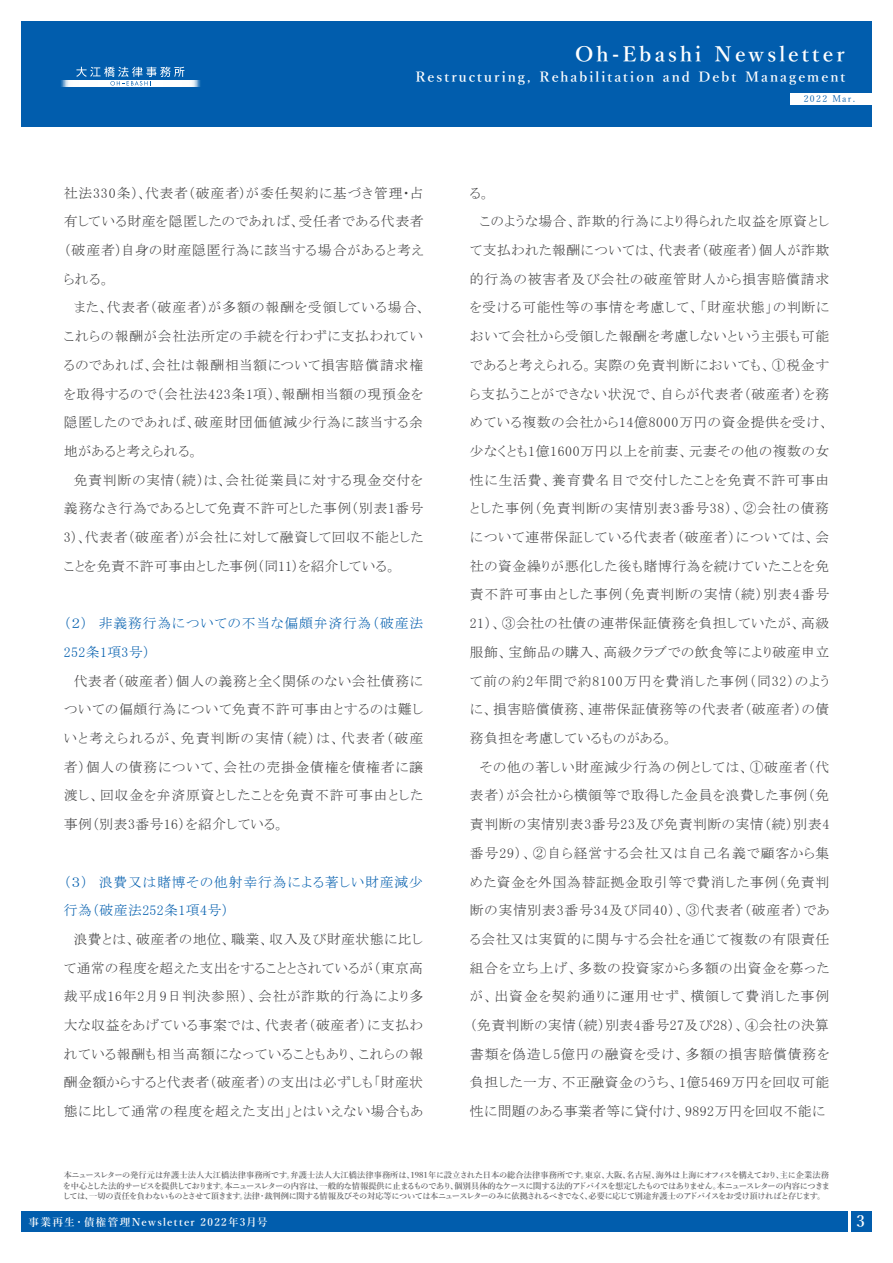
<style>
.page{position:relative;width:893px;height:1263px;background:#fff}
.page>*{position:absolute;margin:0;border:0;box-sizing:border-box;transform-origin:0 0}
.t1{font:600 21px "Yu Mincho";letter-spacing:.15em;color:#fff}
.t2{font:600 15.9px "Yu Mincho";color:#fff}
.t3{font:13.8px/28.7px "MS P Mincho";letter-spacing:.05em;color:#3e3e3f}
.t4{font:13.8px/28.7px "MS P Mincho";letter-spacing:.06em;color:#015dad}
.t5{font:600 13.8px "Yu Mincho";letter-spacing:.15em;color:#fff}
.t6{font:600 10.65px "Yu Mincho";letter-spacing:.12em;color:#fff}
.t7{font:9px "Yu Mincho";letter-spacing:.15em;color:#015dad}
.t8{font:600 8.25px/10.5px "Yu Mincho";letter-spacing:-.085em;color:#636366;text-align:justify}
</style>
<div class="page">
<div style="left:851px;top:1211px;width:21px;height:21px;background:#015dad"></div>
<div style="left:21px;top:1211px;width:827px;height:21px;background:#015dad"></div>
<div style="left:21px;top:22px;width:851px;height:105px;background:#015dad"></div>
<div style="left:60px;top:80px;width:141px;height:7px;background:#0661ae"></div>
<div style="left:61px;top:80px;width:140px;height:7px;background:#166bb3"></div>
<div style="left:62px;top:80px;width:138px;height:7px;background:#347dbc"></div>
<div style="left:63px;top:80px;width:136px;height:7px;background:#4a8ac3"></div>
<div style="left:63px;top:80px;width:135px;height:7px;background:#699ecd"></div>
<div style="left:64px;top:80px;width:134px;height:7px;background:#7fadd4"></div>
<div style="left:65px;top:80px;width:132px;height:7px;background:#a4c4e0"></div>
<div style="left:65px;top:80px;width:131px;height:7px;background:#b1cce4"></div>
<div style="left:66px;top:80px;width:130px;height:7px;background:#c6daeb"></div>
<div style="left:67px;top:80px;width:128px;height:7px;background:#dbe8f2"></div>
<div style="left:68px;top:80px;width:126px;height:7px;background:#eaf1f7"></div>
<div style="left:68px;top:80px;width:125px;height:7px;background:#eef4f8"></div>
<div style="left:69px;top:80px;width:124px;height:7px;background:#f3f7f9"></div>
<div style="left:70px;top:80px;width:122px;height:7px;background:#fff"></div>
<svg style="left:76px;top:67px;width:108px;height:19px"></svg>
<div style="left:790px;top:94px;width:82px;height:11px;background:#fff"></div>
<h1 class="t1" style="left:575px;top:42px;width:271px">Oh-Ebashi Newsletter</h1>
<p class="t7" style="left:804px;top:91px;width:53px">2022 Mar.</p>
<p class="t5" style="left:415px;top:70px;width:431px">Restructuring, Rehabilitation and Debt Management</p>
<p class="t3" style="left:64px;top:178px;width:363px">社法330条）、代表者（破産者）が委任契約に基づき管理・占有している財産を隠匿したのであれば、受任者である代表者（破産者）自身の財産隠匿行為に該当する場合があると考えられる。<br>　また、代表者（破産者）が多額の報酬を受領している場合、これらの報酬が会社法所定の手続を行わずに支払われているのであれば、会社は報酬相当額について損害賠償請求権を取得するので（会社法423条1項）、報酬相当額の現預金を隠匿したのであれば、破産財団価値減少行為に該当する余地があると考えられる。<br>　免責判断の実情（続）は、会社従業員に対する現金交付を義務なき行為であるとして免責不許可とした事例（別表1番号<br>3）、代表者（破産者）が会社に対して融資して回収不能としたことを免責不許可事由とした事例（同11）を紹介している。</p>
<p class="t4" style="left:64px;top:609px;width:361px">（２）　非義務行為についての不当な偏頗弁済行為（破産法<br>252条1項3号）</p>
<p class="t3" style="left:64px;top:666px;width:361px;text-align:justify">　代表者（破産者）個人の義務と全く関係のない会社債務についての偏頗行為について免責不許可事由とするのは難しいと考えられるが、免責判断の実情（続）は、代表者（破産者）個人の債務について、会社の売掛金債権を債権者に譲渡し、回収金を弁済原資としたことを免責不許可事由とした事例（別表3番号16）を紹介している。</p>
<p class="t4" style="left:64px;top:867px;width:361px">（３）　浪費又は賭博その他射幸行為による著しい財産減少行為（破産法252条1項4号）</p>
<p class="t3" style="left:64px;top:924px;width:361px;text-align:justify">　浪費とは、破産者の地位、職業、収入及び財産状態に比して通常の程度を超えた支出をすることとされているが（東京高裁平成16年2月9日判決参照）、会社が詐欺的行為により多大な収益をあげている事案では、代表者（破産者）に支払われている報酬も相当高額になっていることもあり、これらの報酬金額からすると代表者（破産者）の支出は必ずしも「財産状態に比して通常の程度を超えた支出」とはいえない場合もあ</p>
<p class="t3" style="left:470px;top:178px;width:361px">る。<br>　このような場合、詐欺的行為により得られた収益を原資として支払われた報酬については、代表者（破産者）個人が詐欺的行為の被害者及び会社の破産管財人から損害賠償請求を受ける可能性等の事情を考慮して、「財産状態」の判断において会社から受領した報酬を考慮しないという主張も可能であると考えられる。実際の免責判断においても、①税金すら支払うことができない状況で、自らが代表者（破産者）を務めている複数の会社から14億8000万円の資金提供を受け、少なくとも1億1600万円以上を前妻、元妻その他の複数の女性に生活費、養育費名目で交付したことを免責不許可事由とした事例（免責判断の実情別表3番号38）、②会社の債務について連帯保証している代表者（破産者）については、会社の資金繰りが悪化した後も賭博行為を続けていたことを免責不許可事由とした事例（免責判断の実情（続）別表4番号<br>21）、③会社の社債の連帯保証債務を負担していたが、高級服飾、宝飾品の購入、高級クラブでの飲食等により破産申立て前の約2年間で約8100万円を費消した事例（同32）のように、損害賠償債務、連帯保証債務等の代表者（破産者）の債務負担を考慮しているものがある。<br>　その他の著しい財産減少行為の例としては、①破産者（代表者）が会社から横領等で取得した金員を浪費した事例（免責判断の実情別表3番号23及び免責判断の実情（続）別表4番号29）、②自ら経営する会社又は自己名義で顧客から集めた資金を外国為替証拠金取引等で費消した事例（免責判断の実情別表3番号34及び同40）、③代表者（破産者）である会社又は実質的に関与する会社を通じて複数の有限責任組合を立ち上げ、多数の投資家から多額の出資金を募ったが、出資金を契約通りに運用せず、横領して費消した事例（免責判断の実情（続）別表4番号27及び28）、④会社の決算書類を偽造し5億円の融資を受け、多額の損害賠償債務を負担した一方、不正融資金のうち、1億5469万円を回収可能性に問題のある事業者等に貸付け、9892万円を回収不能に</p>
<p class="t8" style="left:63px;top:1170px;width:769px">本ニュースレターの発行元は弁護士法人大江橋法律事務所です。弁護士法人大江橋法律事務所は、1981年に設立された日本の総合法律事務所です。東京、大阪、名古屋、海外は上海にオフィスを構えており、主に企業法務を中心とした法的サービスを提供しております。本ニュースレターの内容は、一般的な情報提供に止まるものであり、個別具体的なケースに関する法的アドバイスを想定したものではありません。本ニュースレターの内容につきましては、一切の責任を負わないものとさせて頂きます。法律・裁判例に関する情報及びその対応等については本ニュースレターのみに依拠されるべきでなく、必要に応じて別途弁護士のアドバイスをお受け頂ければと存じます。</p>
<p class="t6" style="left:29px;top:1216px;width:241px">事業再生・債権管理Newsletter 2022年3月号</p>
<p class="t2" style="left:857px;top:1212px;width:10px">3</p>
</div>
